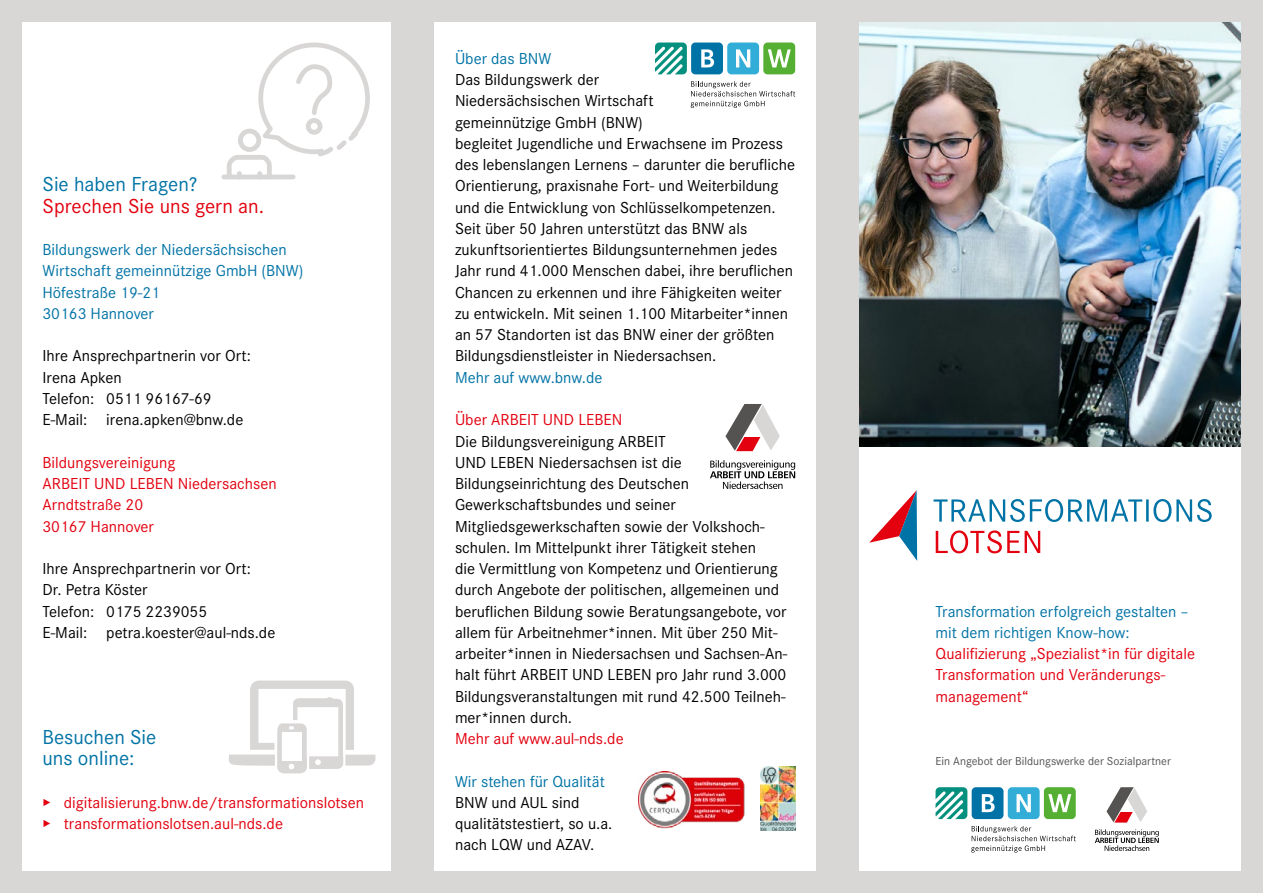
<style>
.page{position:relative;width:1263px;height:893px;background:#fff}
.page>*{position:absolute;margin:0;border:0;box-sizing:border-box;transform-origin:0 0}
.t1{font:21px/21.3px "Corporate S";color:#0073a6}
.t2{font:21px "Corporate S";color:#e3000f}
.t3{font:16.5px/21.3px "Corporate S";color:#000}
.t4{font:16.5px/21.3px "Corporate S";color:#e3000f}
.t5{font:16.5px/21.3px "Corporate S";color:#0073a6}
.t6{font:12px "Corporate S";color:#545352}
.s1{font-family:"Corporate S Pro"}
</style>
<div class="page">
<img style="left:859px;top:21px;width:383px;height:425px">
<img style="left:638px;top:772px;width:107px;height:57px">
<img style="left:761px;top:766px;width:35px;height:64px">
<div style="left:258px;top:43px;width:112px;height:111px;border:5px solid #d9d6d6;border-radius:50%"></div>
<svg style="left:221px;top:62px;width:139px;height:118px"></svg>
<svg style="left:229px;top:681px;width:146px;height:92px"></svg>
<div style="left:391px;top:21px;width:43px;height:851px;background:#d9d6d6"></div>
<div style="left:0;top:0;width:1263px;height:21px;background:#d9d6d6"></div>
<div style="left:0;top:21px;width:21px;height:851px;background:#d9d6d6"></div>
<div style="left:1242px;top:21px;width:21px;height:851px;background:#d9d6d6"></div>
<div style="left:816px;top:21px;width:43px;height:851px;background:#d9d6d6"></div>
<div style="left:0;top:872px;width:1263px;height:21px;background:#d9d6d6"></div>
<svg style="left:933px;top:499px;width:279px;height:23px"></svg>
<svg style="left:936px;top:530px;width:104px;height:23px"></svg>
<svg style="left:869px;top:490px;width:48px;height:71px"></svg>
<div style="left:1044px;top:787px;width:32px;height:32px;background:#54af32;border-radius:4px"></div>
<div style="left:972px;top:787px;width:31px;height:32px;background:#0073a6;border-radius:4px"></div>
<svg style="left:935px;top:787px;width:32px;height:32px"></svg>
<svg style="left:971px;top:826px;width:105px;height:27px"></svg>
<svg style="left:982px;top:794px;width:13px;height:18px"></svg>
<svg style="left:1048px;top:794px;width:23px;height:18px"></svg>
<div style="left:1008px;top:787px;width:32px;height:32px;background:#32add7;border-radius:4px"></div>
<svg style="left:1016px;top:794px;width:15px;height:18px"></svg>
<svg style="left:1106px;top:787px;width:41px;height:36px"></svg>
<svg style="left:1095px;top:829px;width:64px;height:22px"></svg>
<div style="left:763px;top:43px;width:32px;height:31px;background:#54af32;border-radius:4px"></div>
<div style="left:691px;top:43px;width:32px;height:31px;background:#0073a6;border-radius:4px"></div>
<svg style="left:655px;top:43px;width:32px;height:31px"></svg>
<svg style="left:691px;top:81px;width:104px;height:27px"></svg>
<svg style="left:701px;top:49px;width:13px;height:18px"></svg>
<svg style="left:768px;top:49px;width:23px;height:18px"></svg>
<div style="left:727px;top:43px;width:32px;height:31px;background:#32add7;border-radius:4px"></div>
<svg style="left:736px;top:49px;width:14px;height:18px"></svg>
<svg style="left:725px;top:404px;width:55px;height:47px"></svg>
<svg style="left:710px;top:460px;width:85px;height:29px"></svg>
<p class="t1" style="left:43px;top:173px;width:157px">Sie haben Fragen?</p>
<p class="t2" style="left:43px;top:192px;width:223px">Sprechen Sie uns gern an.</p>
<p class="t5" style="left:43px;top:238px;width:262px">Bildungswerk der Niedersächsischen<br>Wirtschaft gemeinnützige GmbH (BNW)</p>
<p class="t5" style="left:43px;top:281px;width:119px">Höfestraße 19-21</p>
<p class="t5" style="left:43px;top:302px;width:113px">30163 Hannover</p>
<p class="t3" style="left:43px;top:345px;width:210px">Ihre Ansprechpartnerin vor Ort:</p>
<p class="t3" style="left:43px;top:366px;width:81px">Irena Apken</p>
<p class="t3" style="left:43px;top:387px;width:171px">Telefon: 0511 96167-69</p>
<p class="t3" style="left:43px;top:408px;width:202px">E-Mail: irena.apken@bnw.de</p>
<p class="t4" style="left:43px;top:451px;width:134px">Bildungsvereinigung</p>
<p class="t4" style="left:43px;top:472px;width:236px">ARBEIT UND LEBEN Niedersachsen</p>
<p class="t4" style="left:43px;top:494px;width:102px">Arndtstraße 20</p>
<p class="t4" style="left:43px;top:515px;width:113px">30167 Hannover</p>
<p class="t3" style="left:43px;top:557px;width:210px">Ihre Ansprechpartnerin vor Ort:</p>
<p class="t3" style="left:43px;top:579px;width:106px">Dr. Petra Köster</p>
<p class="t3" style="left:43px;top:600px;width:166px">Telefon: 0175 2239055</p>
<p class="t3" style="left:43px;top:621px;width:234px">E-Mail: petra.koester@aul-nds.de</p>
<p class="t1" style="left:43px;top:726px;width:115px">Besuchen Sie uns online:</p>
<p class="t4" style="left:43px;top:791px;width:323px"><span class="s1">▸</span> digitalisierung.bnw.de/transformationslotsen</p>
<p class="t4" style="left:43px;top:812px;width:242px"><span class="s1">▸</span> transformationslotsen.aul-nds.de</p>
<p class="t5" style="left:455px;top:47px;width:98px">Über das BNW</p>
<p class="t3" style="left:455px;top:68px;width:342px">Das Bildungswerk der<br>Niedersächsischen Wirtschaft<br>gemeinnützige GmbH (BNW)<br>begleitet Jugendliche und Erwachsene im Prozess des lebenslangen Lernens – darunter die berufliche Orientierung, praxisnahe Fort- und Weiterbildung und die Entwicklung von Schlüsselkompetenzen.</p>
<p class="t3" style="left:455px;top:217px;width:340px">Seit über 50 Jahren unterstützt das BNW als zukunftsorientiertes Bildungsunternehmen jedes Jahr rund 41.000 Menschen dabei, ihre beruflichen Chancen zu erkennen und ihre Fähigkeiten weiter zu entwickeln. Mit seinen 1.100 Mitarbeiter*innen an 57 Standorten ist das BNW einer der größten Bildungsdienstleister in Niedersachsen.</p>
<p class="t5" style="left:455px;top:366px;width:149px">Mehr auf www.bnw.de</p>
<p class="t4" style="left:455px;top:408px;width:169px">Über ARBEIT UND LEBEN</p>
<p class="t3" style="left:455px;top:430px;width:334px">Die Bildungsvereinigung ARBEIT<br>UND LEBEN Niedersachsen ist die Bildungseinrichtung des Deutschen Gewerkschaftsbundes und seiner Mitgliedsgewerkschaften sowie der Volkshoch&shy;schulen. Im Mittelpunkt ihrer Tätigkeit stehen<br>die Vermittlung von Kompetenz und Orientierung durch Angebote der politischen, allgemeinen und beruflichen Bildung sowie Beratungsangebote, vor allem für Arbeitnehmer*innen. Mit über 250 Mit&shy;arbeiter*innen in Niedersachsen und Sachsen-An&shy;halt führt ARBEIT UND LEBEN pro Jahr rund 3.000<br>Bildungsveranstaltungen mit rund 42.500 Teilneh&shy;mer*innen durch.</p>
<p class="t4" style="left:455px;top:727px;width:170px">Mehr auf www.aul-nds.de</p>
<p class="t5" style="left:455px;top:770px;width:151px">Wir stehen für Qualität</p>
<p class="t3" style="left:455px;top:791px;width:126px">BNW und AUL sind</p>
<p class="t3" style="left:455px;top:812px;width:159px">qualitätstestiert, so u.a.</p>
<p class="t3" style="left:455px;top:834px;width:141px">nach LQW und AZAV.</p>
<p class="t5" style="left:935px;top:600px;width:255px">Transformation erfolgreich gestalten –</p>
<p class="t5" style="left:935px;top:621px;width:196px">mit dem richtigen Know-how:</p>
<p class="t4" style="left:935px;top:642px;width:261px">Qualifizierung „Spezialist*in für digitale<br>Transformation und Veränderungs-</p>
<p class="t4" style="left:935px;top:685px;width:94px">management“</p>
<p class="t6" style="left:935px;top:754px;width:237px">Ein Angebot der Bildungswerke der Sozialpartner</p>
</div>
